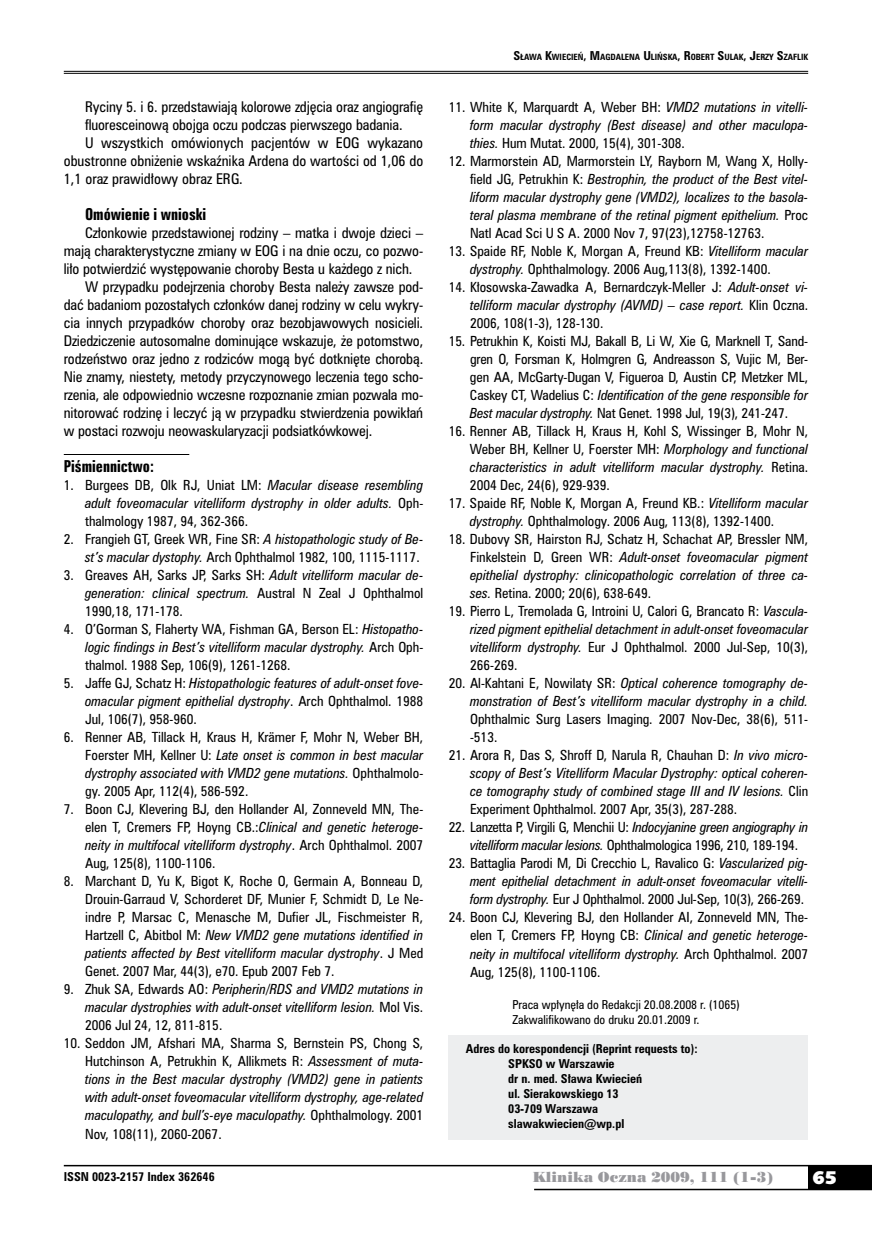
<style>
.page{position:relative;width:872px;height:1234px;background:#fff}
.page>*{position:absolute;margin:0;border:0;box-sizing:border-box;transform-origin:0 0}
.t1{font:18px "Humanst 531 U Blk PL";color:#fff}
.t2{font:15px "Zurich Bd X Cn PL";color:#000}
.t3{font:13.5px "Zurich Cn PL";letter-spacing:-.01em;color:#000}
.t4{font:13.5px "Poster Bodoni PL";color:#98989c}
.t5{font:12.75px/18px "Zurich Cn PL";color:#000;text-align:justify}
.t6{font:italic 12.75px/18px "Zurich Cn PL";color:#000;text-align:justify}
.t7{font:12.75px/18px "Zurich Cn PL";letter-spacing:-.02em;color:#000}
.t8{font:700 11.25px/15px "Zurich Cn PL";color:#000}
.t9{font:11.25px/15px "Zurich Cn PL";color:#000}
.t10{font:700 7.8px "Zurich Cn PL";color:#000}
.s1{font-style:normal}
.s2{font-style:italic}
.s3{font-size:11.25px}
</style>
<div class="page">
<div style="left:808px;top:1165px;width:64px;height:24px;background:#000"></div>
<hr style="left:64px;top:1164px;width:808px;height:2px;background:#000">
<hr style="left:534px;top:1188px;width:338px;height:1px;background:#000">
<hr style="left:64px;top:71px;width:744px;height:1px;background:#000">
<hr style="left:64px;top:73px;width:744px;height:1px;background:#000">
<hr style="left:64px;top:454px;width:125px;height:1px;background:#000">
<div style="left:449px;top:1035px;width:359px;height:105px;background:#edeeef"></div>
<p class="t3" style="left:85px;top:97px;width:339px">Ryciny 5. i 6. przedstawiają kolorowe zdjęcia oraz angiografię</p>
<p class="t3" style="left:85px;top:115px;width:319px">fluoresceinową obojga oczu podczas pierwszego badania.</p>
<p class="t3" style="left:85px;top:133px;width:339px">U wszystkich omówionych pacjentów w EOG wykazano</p>
<p class="t3" style="left:64px;top:151px;width:361px">obustronne obniżenie wskaźnika Ardena do wartości od 1,06 do</p>
<p class="t3" style="left:64px;top:169px;width:180px">1,1 oraz prawidłowy obraz ERG.</p>
<p class="t2" style="left:85px;top:204px;width:123px">Omówienie i wnioski</p>
<p class="t3" style="left:85px;top:223px;width:339px">Członkowie przedstawionej rodziny – matka i dwoje dzieci –</p>
<p class="t3" style="left:64px;top:241px;width:361px">mają charakterystyczne zmiany w EOG i na dnie oczu, co pozwo-</p>
<p class="t3" style="left:64px;top:259px;width:350px">liło potwierdzić występowanie choroby Besta u każdego z nich.</p>
<p class="t3" style="left:85px;top:277px;width:340px">W przypadku podejrzenia choroby Besta należy zawsze pod-</p>
<p class="t3" style="left:64px;top:295px;width:361px">dać badaniom pozostałych członków danej rodziny w celu wykry-</p>
<p class="t3" style="left:64px;top:313px;width:361px">cia innych przypadków choroby oraz bezobjawowych nosicieli.</p>
<p class="t3" style="left:64px;top:331px;width:361px">Dziedziczenie autosomalne dominujące wskazuje, że potomstwo,</p>
<p class="t3" style="left:64px;top:349px;width:361px">rodzeństwo oraz jedno z rodziców mogą być dotknięte chorobą.</p>
<p class="t3" style="left:64px;top:367px;width:361px">Nie znamy, niestety, metody przyczynowego leczenia tego scho-</p>
<p class="t3" style="left:64px;top:385px;width:361px">rzenia, ale odpowiednio wczesne rozpoznanie zmian pozwala mo-</p>
<p class="t3" style="left:64px;top:403px;width:361px">nitorować rodzinę i leczyć ją w przypadku stwierdzenia powikłań</p>
<p class="t3" style="left:64px;top:421px;width:310px">w postaci rozwoju neowaskularyzacji podsiatkówkowej.</p>
<p class="t2" style="left:64px;top:456px;width:92px">Piśmiennictwo:</p>
<p class="t6" style="left:85px;top:475px;width:340px;text-indent:-21px"><span class="s1">1. Burgees DB, Olk RJ, Uniat LM:</span> Macular disease resembling adult foveomacular vitelliform dystrophy in older adults. <span class="s1">Oph&shy;thalmology 1987, 94, 362-366.</span></p>
<p class="t5" style="left:64px;top:529px;width:361px;text-align:right">2. Frangieh GT, Greek WR, Fine SR: <span class="s2">A histopathologic study of Be&shy;st’s macular dystophy.</span> Arch Ophthalmol 1982, 100, 1115-1117.</p>
<p class="t5" style="left:85px;top:565px;width:340px;text-indent:-21px">3. Greaves AH, Sarks JP, Sarks SH: <span class="s2">Adult vitelliform macular de&shy;generation: clinical spectrum.</span> Austral N Zeal J Ophthalmol 1990,18, 171-178.</p>
<p class="t5" style="left:85px;top:619px;width:340px;text-indent:-21px">4. O’Gorman S, Flaherty WA, Fishman GA, Berson EL: <span class="s2">Histopatho&shy;logic findings in Best’s vitelliform macular dystrophy.</span> Arch Oph&shy;thalmol. 1988 Sep, 106(9), 1261-1268.</p>
<p class="t6" style="left:85px;top:673px;width:340px;text-indent:-21px"><span class="s1">5. Jaffe GJ, Schatz H:</span> Histopathologic features of adult-onset fove&shy;omacular pigment epithelial dystrophy<span class="s1">. Arch Ophthalmol. 1988<br>Jul, 106(7), 958-960.</span></p>
<p class="t5" style="left:85px;top:727px;width:340px;text-indent:-21px">6. Renner AB, Tillack H, Kraus H, Krämer F, Mohr N, Weber BH, Foerster MH, Kellner U: <span class="s2">Late onset is common in best macular dystrophy associated with VMD2 gene mutations.</span> Ophthalmolo&shy;gy. 2005 Apr, 112(4), 586-592.</p>
<p class="t5" style="left:85px;top:800px;width:340px;text-indent:-21px">7. Boon CJ, Klevering BJ, den Hollander AI, Zonneveld MN, The&shy;elen T, Cremers FP, Hoyng CB.:<span class="s2">Clinical and genetic heteroge&shy;neity in multifocal vitelliform dystrophy</span>. Arch Ophthalmol. 2007<br>Aug, 125(8), 1100-1106.</p>
<p class="t5" style="left:85px;top:872px;width:340px;text-indent:-21px">8. Marchant D, Yu K, Bigot K, Roche O, Germain A, Bonneau D, Drouin-Garraud V, Schorderet DF, Munier F, Schmidt D, Le Ne&shy;indre P, Marsac C, Menasche M, Dufier JL, Fischmeister R, Hartzell C, Abitbol M: <span class="s2">New VMD2 gene mutations identified in patients affected by Best vitelliform macular dystrophy</span>. J Med Genet. 2007 Mar, 44(3), e70. Epub 2007 Feb 7.</p>
<p class="t6" style="left:85px;top:980px;width:340px;text-indent:-21px"><span class="s1">9. Zhuk SA, Edwards AO:</span> Peripherin/RDS and VMD2 mutations in macular dystrophies with adult-onset vitelliform lesion. <span class="s1">Mol Vis.<br>2006 Jul 24, 12, 811-815.</span></p>
<p class="t6" style="left:85px;top:1034px;width:340px;text-indent:-21px"><span class="s1">10. Seddon JM, Afshari MA, Sharma S, Bernstein PS, Chong S, Hutchinson A, Petrukhin K, Allikmets R:</span> Assessment of muta&shy;tions in the Best macular dystrophy (VMD2) gene in patients with adult-onset foveomacular vitelliform dystrophy, age-related maculopathy, and bull’s-eye maculopathy. <span class="s1">Ophthalmology. 2001<br>Nov, 108(11), 2060-2067.</span></p>
<p class="t10" style="left:513px;top:52px;width:296px"><span class="s3">S</span>ŁAWA <span class="s3">K</span>WIECIEŃ<span class="s3">, M</span>AGDALENA <span class="s3">U</span>LIŃSKA<span class="s3">, R</span>OBERT <span class="s3">S</span>ULAK<span class="s3">, J</span>ERZY <span class="s3">S</span>ZAFLIK</p>
<p class="t6" style="left:470px;top:98px;width:340px;text-indent:-21px"><span class="s1">11. White K, Marquardt A, Weber BH:</span> VMD2 mutations in vitelli&shy;form macular dystrophy (Best disease) and other maculopa&shy;thies. <span class="s1">Hum Mutat. 2000, 15(4), 301-308.</span></p>
<p class="t6" style="left:470px;top:152px;width:340px;text-indent:-21px"><span class="s1">12. Marmorstein AD, Marmorstein LY, Rayborn M, Wang X, Holly&shy;field JG, Petrukhin K:</span> Bestrophin, the product of the Best vitel&shy;liform macular dystrophy gene (VMD2), localizes to the basola&shy;teral plasma membrane of the retinal pigment epithelium. <span class="s1">Proc Natl Acad Sci U S A. 2000 Nov 7, 97(23),12758-12763.</span></p>
<p class="t5" style="left:470px;top:242px;width:340px;text-indent:-21px">13. Spaide RF, Noble K, Morgan A, Freund KB: <span class="s2">Vitelliform macular dystrophy.</span> Ophthalmology. 2006 Aug,113(8), 1392-1400.</p>
<p class="t5" style="left:470px;top:278px;width:340px;text-indent:-21px">14. Kłosowska-Zawadka A, Bernardczyk-Meller J: <span class="s2">Adult-onset vi&shy;telliform macular dystrophy (AVMD) – case report.</span> Klin Oczna.<br>2006, 108(1-3), 128-130.</p>
<p class="t5" style="left:470px;top:332px;width:340px;text-indent:-21px">15. Petrukhin K, Koisti MJ, Bakall B, Li W, Xie G, Marknell T, Sand&shy;gren O, Forsman K, Holmgren G, Andreasson S, Vujic M, Ber&shy;gen AA, McGarty-Dugan V, Figueroa D, Austin CP, Metzker ML, Caskey CT, Wadelius C: <span class="s2">Identification of the gene responsible for Best macular dystrophy.</span> Nat Genet. 1998 Jul, 19(3), 241-247.</p>
<p class="t5" style="left:470px;top:422px;width:340px;text-indent:-21px">16. Renner AB, Tillack H, Kraus H, Kohl S, Wissinger B, Mohr N, Weber BH, Kellner U, Foerster MH: <span class="s2">Morphology and functional characteristics in adult vitelliform macular dystrophy.</span> Retina.<br>2004 Dec, 24(6), 929-939.</p>
<p class="t5" style="left:470px;top:494px;width:340px;text-indent:-21px">17. Spaide RF, Noble K, Morgan A, Freund KB.: <span class="s2">Vitelliform macular dystrophy.</span> Ophthalmology. 2006 Aug, 113(8), 1392-1400.</p>
<p class="t5" style="left:470px;top:530px;width:340px;text-indent:-21px">18. Dubovy SR, Hairston RJ, Schatz H, Schachat AP, Bressler NM, Finkelstein D, Green WR: <span class="s2">Adult-onset foveomacular pigment epithelial dystrophy: clinicopathologic correlation of three ca&shy;ses.</span> Retina. 2000; 20(6), 638-649.</p>
<p class="t5" style="left:470px;top:602px;width:340px;text-indent:-21px">19. Pierro L, Tremolada G, Introini U, Calori G, Brancato R: <span class="s2">Vascula&shy;rized pigment epithelial detachment in adult-onset foveomacular vitelliform dystrophy.</span> Eur J Ophthalmol. 2000 Jul-Sep, 10(3), 266-269.</p>
<p class="t6" style="left:449px;top:674px;width:361px;text-align:right"><span class="s1">20. Al-Kahtani E, Nowilaty SR:</span> Optical coherence tomography de&shy;monstration of Best’s vitelliform macular dystrophy in a child.</p>
<p class="t5" style="left:470px;top:710px;width:340px">Ophthalmic Surg Lasers Imaging. 2007 Nov-Dec, 38(6), 511- -513.</p>
<p class="t6" style="left:470px;top:746px;width:340px;text-indent:-21px"><span class="s1">21. Arora R, Das S, Shroff D, Narula R, Chauhan D:</span> In vivo micro&shy;scopy of Best’s Vitelliform Macular Dystrophy: optical coheren&shy;ce tomography study of combined stage III and IV lesions. <span class="s1">Clin Experiment Ophthalmol. 2007 Apr, 35(3), 287-288.</span></p>
<p class="t7" style="left:470px;top:818px;width:340px;text-indent:-21px">22. Lanzetta P, Virgili G, Menchii U: <span class="s2">Indocyjanine green angiography in vitelliform macular lesions.</span> Ophthalmologica 1996, 210, 189-194.</p>
<p class="t6" style="left:470px;top:854px;width:340px;text-indent:-21px"><span class="s1">23. Battaglia Parodi M, Di Crecchio L, Ravalico G:</span> Vascularized pig&shy;ment epithelial detachment in adult-onset foveomacular vitelli&shy;form dystrophy. <span class="s1">Eur J Ophthalmol. 2000 Jul-Sep, 10(3), 266-269.</span></p>
<p class="t5" style="left:470px;top:908px;width:340px;text-indent:-21px">24. Boon CJ, Klevering BJ, den Hollander AI, Zonneveld MN, The&shy;elen T, Cremers FP, Hoyng CB: <span class="s2">Clinical and genetic heteroge&shy;neity in multifocal vitelliform dystrophy.</span> Arch Ophthalmol. 2007<br>Aug, 125(8), 1100-1106.</p>
<p class="t9" style="left:512px;top:997px;width:229px">Praca wpłynęła do Redakcji 20.08.2008 r. (1065)<br>Zakwalifikowano do druku 20.01.2009 r.</p>
<p class="t8" style="left:508px;top:1040px;width:191px;text-indent:-43px">Adres do korespondencji (Reprint requests to):<br>SPKSO w Warszawie<br>dr n. med. Sława Kwiecień<br>ul. Sierakowskiego 13<br>03-709 Warszawa slawakwiecien@wp.pl</p>
<p class="t8" style="left:64px;top:1168px;width:152px">ISSN 0023-2157 Index 362646</p>
<p class="t4" style="left:532px;top:1168px;width:242px">Klinika Oczna 2009, 111 (1-3)</p>
<h1 class="t1" style="left:812px;top:1165px;width:26px">65</h1>
</div>
